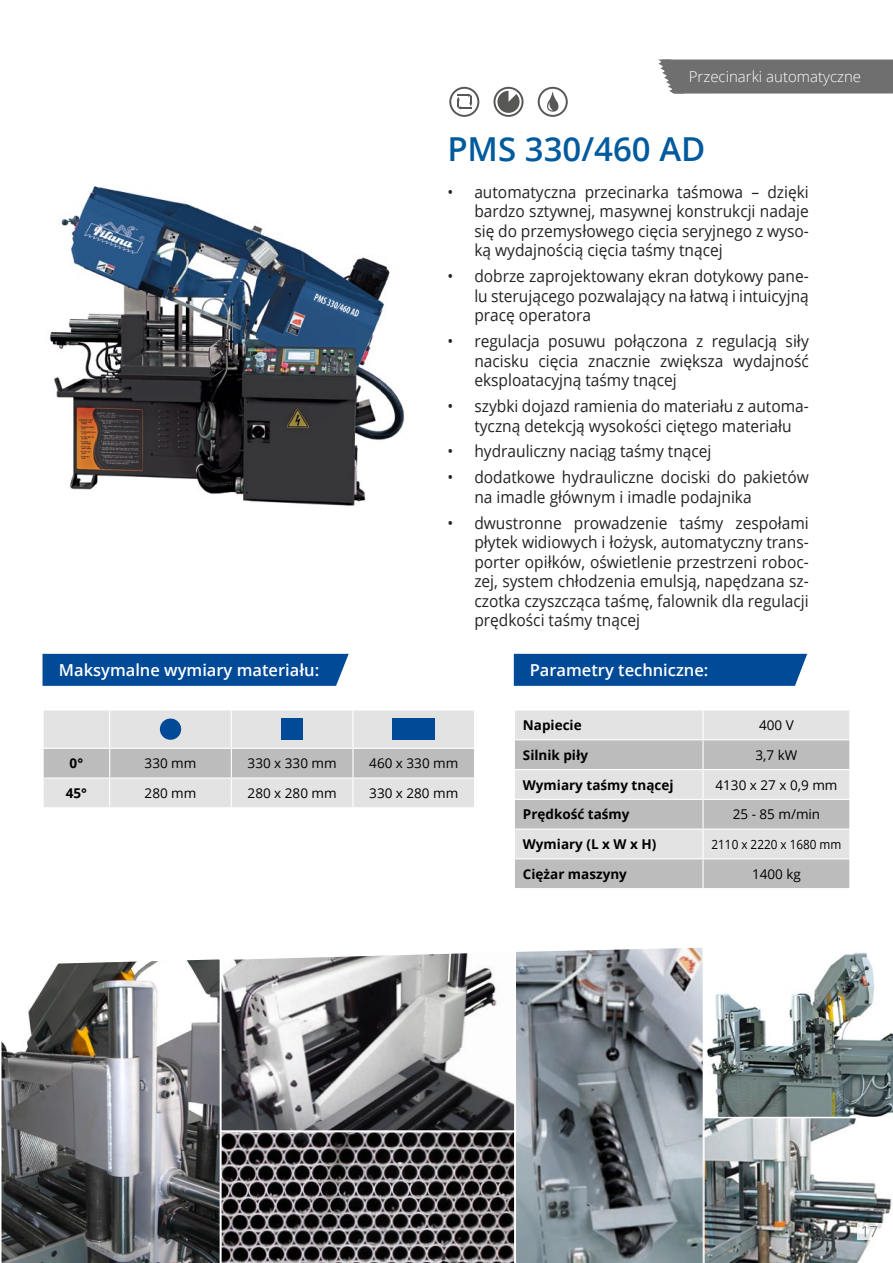
<style>
.page{position:relative;width:893px;height:1263px;background:#fff}
.page>*{position:absolute;margin:0;border:0;box-sizing:border-box;transform-origin:0 0}
.t1{font:600 33px "Open Sans";color:#005a9e}
.t2{font:16.5px/19.5px "Open Sans";color:#222323;text-align:justify;scale:.94 1}
.t3{font:600 16.5px "Open Sans";color:#fff}
.t4{font:300 15px "Open Sans";color:#fff}
.t5{font:300 15px "Open Sans";color:#4a494b}
.t6{font:13.5px "Open Sans";color:#000}
.t7{font:700 13.5px "Open Sans";color:#000}
.t8{font:12.75px "Open Sans";color:#000;scale:.92 1}
</style>
<div class="page">
<img style="left:50px;top:186px;width:355px;height:320px">
<div style="left:515px;top:711px;width:334px;height:28px;background:#e3e3e3"></div>
<svg style="left:515px;top:740px;width:334px;height:148px;background:#cbcbcb"></svg>
<hr style="left:702px;top:711px;width:2px;height:28px;background:#fff">
<hr style="left:514px;top:769px;width:190px;height:1px;background:#fff">
<hr style="left:702px;top:770px;width:2px;height:29px;background:#fff">
<hr style="left:514px;top:799px;width:190px;height:1px;background:#fff">
<hr style="left:702px;top:800px;width:2px;height:28px;background:#fff">
<hr style="left:702px;top:859px;width:2px;height:29px;background:#fff">
<hr style="left:702px;top:740px;width:2px;height:29px;background:#fff">
<hr style="left:702px;top:769px;width:148px;height:1px;background:#fff">
<hr style="left:704px;top:799px;width:146px;height:1px;background:#fff">
<hr style="left:514px;top:828px;width:189px;height:2px;background:#fff">
<hr style="left:703px;top:828px;width:146px;height:2px;background:#fff">
<hr style="left:702px;top:830px;width:2px;height:28px;background:#fff">
<hr style="left:514px;top:858px;width:189px;height:1px;background:#fff">
<hr style="left:703px;top:858px;width:146px;height:1px;background:#fff">
<svg style="left:849px;top:859px;width:1px;height:29px"></svg>
<svg style="left:849px;top:740px;width:1px;height:89px"></svg>
<svg style="left:43px;top:710px;width:432px;height:97px;background:#d8d8d8"></svg>
<div style="left:160px;top:718px;width:21px;height:22px;background:#004a98;border-radius:50%"></div>
<div style="left:282px;top:718px;width:21px;height:22px;background:#004a98"></div>
<div style="left:393px;top:718px;width:42px;height:22px;background:#004a98"></div>
<svg style="left:222px;top:1132px;width:292px;height:131px;background:#4e4a4d"></svg>
<svg style="left:222px;top:953px;width:292px;height:178px"></svg>
<svg style="left:514px;top:948px;width:189px;height:315px;background:#828a90"></svg>
<svg style="left:2px;top:959px;width:220px;height:304px;background:#7b7b7d"></svg>
<svg style="left:702px;top:948px;width:191px;height:234px"></svg>
<img style="left:703px;top:1117px;width:190px;height:146px">
<svg style="left:1px;top:1041px;width:1px;height:222px"></svg>
<svg style="left:449px;top:87px;width:30px;height:30px"></svg>
<svg style="left:493px;top:87px;width:30px;height:30px"></svg>
<svg style="left:538px;top:87px;width:30px;height:30px"></svg>
<div style="left:514px;top:654px;width:293px;height:32px;background:#004a98"></div>
<div style="left:658px;top:60px;width:235px;height:34px;background:#706f6f"></div>
<div style="left:43px;top:654px;width:306px;height:32px;background:#004a98"></div>
<svg style="left:857px;top:1223px;width:36px;height:16px"></svg>
<p class="t4" style="left:689px;top:67px;width:174px">Przecinarki automatyczne</p>
<p class="t3" style="left:59px;top:659px;width:262px">Maksymalne wymiary materiału:</p>
<h1 class="t1" style="left:447px;top:127px;width:260px">PMS 330/460 AD</h1>
<p class="t2" style="left:474px;top:182px;width:357px;text-indent:-27px">• automatyczna przecinarka taśmowa – dzięki bardzo sztywnej, masywnej konstrukcji nadaje się do przemysłowego cięcia seryjnego z wyso&shy;ką wydajnością cięcia taśmy tnącej</p>
<p class="t2" style="left:474px;top:266px;width:357px;text-indent:-27px">• dobrze zaprojektowany ekran dotykowy pane&shy;lu sterującego pozwalający na łatwą i intuicyjną pracę operatora</p>
<p class="t2" style="left:474px;top:331px;width:357px;text-indent:-27px">• regulacja posuwu połączona z regulacją siły nacisku cięcia znacznie zwiększa wydajność eksploatacyjną taśmy tnącej</p>
<p class="t2" style="left:447px;top:396px;width:386px;text-align:center">• szybki dojazd ramienia do materiału z automa&shy;tyczną detekcją wysokości ciętego materiału</p>
<p class="t2" style="left:447px;top:441px;width:283px">• hydrauliczny naciąg taśmy tnącej</p>
<p class="t2" style="left:474px;top:467px;width:357px;text-indent:-27px">• dodatkowe hydrauliczne dociski do pakietów na imadle głównym i imadle podajnika</p>
<p class="t2" style="left:474px;top:512px;width:357px;text-indent:-27px">• dwustronne prowadzenie taśmy zespołami płytek widiowych i łożysk, automatyczny trans&shy;porter opiłków, oświetlenie przestrzeni roboc&shy;zej, system chłodzenia emulsją, napędzana sz&shy;czotka czyszcząca taśmę, falownik dla regulacji prędkości taśmy tnącej</p>
<p class="t3" style="left:530px;top:659px;width:180px">Parametry techniczne:</p>
<p class="t7" style="left:70px;top:754px;width:15px">0°</p>
<p class="t6" style="left:145px;top:754px;width:53px">330 mm</p>
<p class="t6" style="left:248px;top:754px;width:91px">330 x 330 mm</p>
<p class="t6" style="left:369px;top:754px;width:91px">460 x 330 mm</p>
<p class="t7" style="left:66px;top:784px;width:23px">45°</p>
<p class="t6" style="left:145px;top:784px;width:53px">280 mm</p>
<p class="t6" style="left:248px;top:784px;width:91px">280 x 280 mm</p>
<p class="t6" style="left:369px;top:784px;width:91px">330 x 280 mm</p>
<p class="t7" style="left:523px;top:716px;width:60px">Napiecie</p>
<p class="t6" style="left:759px;top:716px;width:36px">400 V</p>
<p class="t7" style="left:523px;top:745px;width:67px">Silnik piły</p>
<p class="t6" style="left:755px;top:746px;width:43px">3,7 kW</p>
<p class="t7" style="left:523px;top:775px;width:152px">Wymiary taśmy tnącej</p>
<p class="t6" style="left:715px;top:775px;width:123px">4130 x 27 x 0,9 mm</p>
<p class="t7" style="left:523px;top:805px;width:108px">Prędkość taśmy</p>
<p class="t6" style="left:733px;top:805px;width:89px">25 - 85 m/min</p>
<p class="t7" style="left:523px;top:835px;width:135px">Wymiary (L x W x H)</p>
<p class="t8" style="left:711px;top:835px;width:143px">2110 x 2220 x 1680 mm</p>
<p class="t7" style="left:523px;top:864px;width:106px">Ciężar maszyny</p>
<p class="t6" style="left:752px;top:865px;width:50px">1400 kg</p>
<p class="t5" style="left:861px;top:1221px;width:19px">17</p>
</div>
